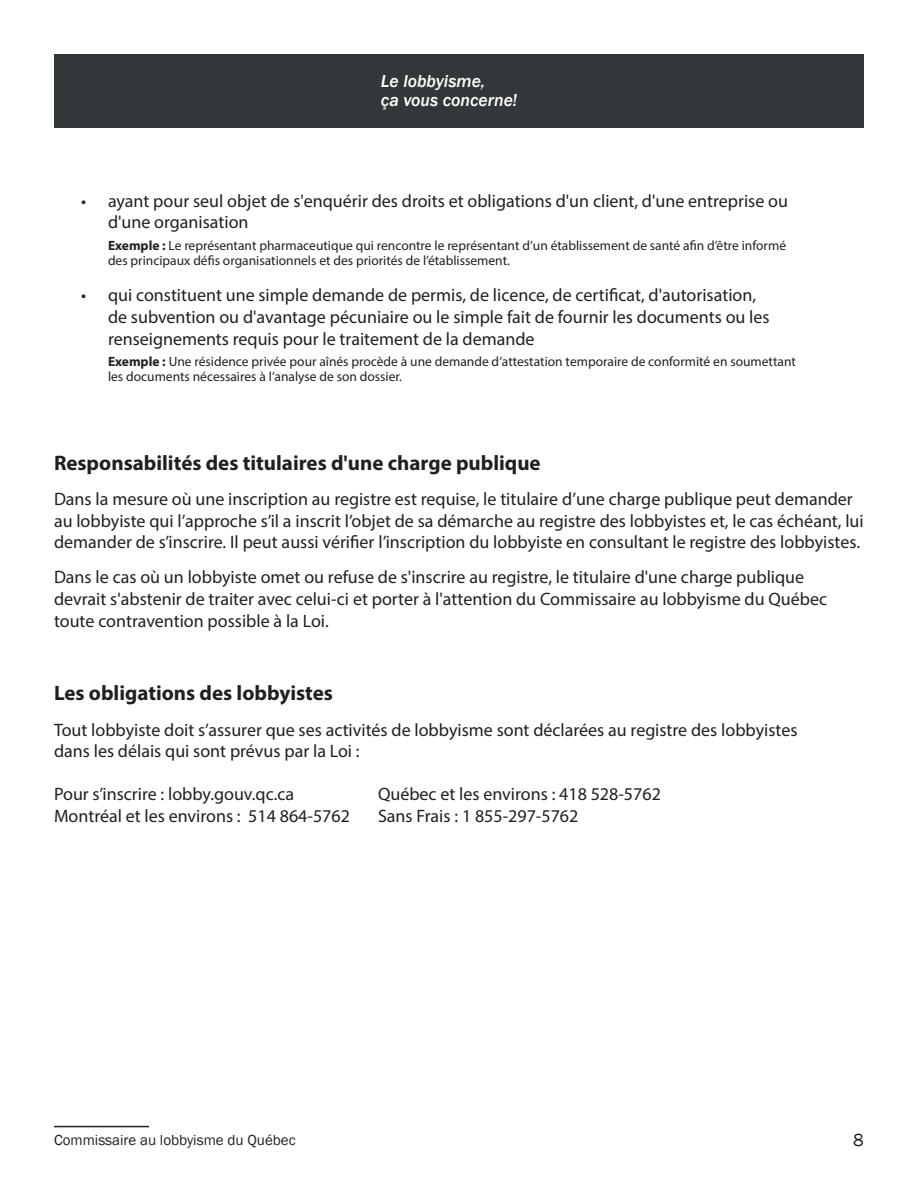
<style>
.page{position:relative;width:918px;height:1188px;background:#fff}
.page>*{position:absolute;margin:0;border:0;box-sizing:border-box;transform-origin:0 0}
.t1{font:700 21px "Myriad Pro";color:#231f20}
.t2{font:18px/21.6px "Myriad Pro";color:#231f20}
.t3{font:18px "Franklin Gothic";color:#231f20}
.t4{font:italic 500 17.85px/18.8px "Franklin Gothic";color:#fff}
.t5{font:15px "Franklin Gothic";color:#231f20}
.t6{font:13.5px/15px "Myriad Pro";color:#231f20}
.s1{font-weight:700}
</style>
<div class="page">
<hr style="left:54px;top:1126px;width:95px;height:1px;background:#231f20">
<div style="left:54px;top:54px;width:810px;height:73px;background:#323739"></div>
<p class="t4" style="left:381px;top:72px;width:138px">Le lobbyisme,<br>ça vous concerne!</p>
<p class="t2" style="left:108px;top:190px;width:681px;text-indent:-27px">• ayant pour seul objet de s'enquérir des droits et obligations d'un client, d'une entreprise ou d'une organisation</p>
<p class="t6" style="left:108px;top:238px;width:680px"><span class="s1">Exemple :</span> Le représentant pharmaceutique qui rencontre le représentant d’un établissement de santé afin d’être informé des principaux défis organisationnels et des priorités de l’établissement.</p>
<p class="t2" style="left:108px;top:284px;width:663px;text-indent:-27px">• qui constituent une simple demande de permis, de licence, de certificat, d'autorisation, de subvention ou d'avantage pécuniaire ou le simple fait de fournir les documents ou les renseignements requis pour le traitement de la demande</p>
<p class="t6" style="left:108px;top:354px;width:689px"><span class="s1">Exemple :</span> Une résidence privée pour aînés procède à une demande d’attestation temporaire de conformité en soumettant les documents nécessaires à l’analyse de son dossier.</p>
<p class="t1" style="left:54px;top:449px;width:488px">Responsabilités des titulaires d'une charge publique</p>
<p class="t2" style="left:54px;top:488px;width:811px">Dans la mesure où une inscription au registre est requise, le titulaire d’une charge publique peut demander au lobbyiste qui l’approche s’il a inscrit l’objet de sa démarche au registre des lobbyistes et, le cas échéant, lui demander de s’inscrire. Il peut aussi vérifier l’inscription du lobbyiste en consultant le registre des lobbyistes.</p>
<p class="t2" style="left:54px;top:566px;width:775px">Dans le cas où un lobbyiste omet ou refuse de s'inscrire au registre, le titulaire d'une charge publique devrait s'abstenir de traiter avec celui-ci et porter à l'attention du Commissaire au lobbyisme du Québec toute contravention possible à la Loi.</p>
<p class="t1" style="left:54px;top:680px;width:281px">Les obligations des lobbyistes</p>
<p class="t2" style="left:54px;top:718px;width:745px">Tout lobbyiste doit s’assurer que ses activités de lobbyisme sont déclarées au registre des lobbyistes dans les délais qui sont prévus par la Loi :</p>
<p class="t2" style="left:54px;top:783px;width:242px">Pour s’inscrire : lobby.gouv.qc.ca</p>
<p class="t2" style="left:378px;top:783px;width:284px">Québec et les environs : 418 528-5762</p>
<p class="t2" style="left:54px;top:805px;width:298px">Montréal et les environs : 514 864-5762</p>
<p class="t2" style="left:378px;top:805px;width:202px">Sans Frais : 1 855-297-5762</p>
<p class="t5" style="left:54px;top:1130px;width:243px">Commissaire au lobbyisme du Québec</p>
<p class="t3" style="left:853px;top:1129px;width:12px">8</p>
</div>
